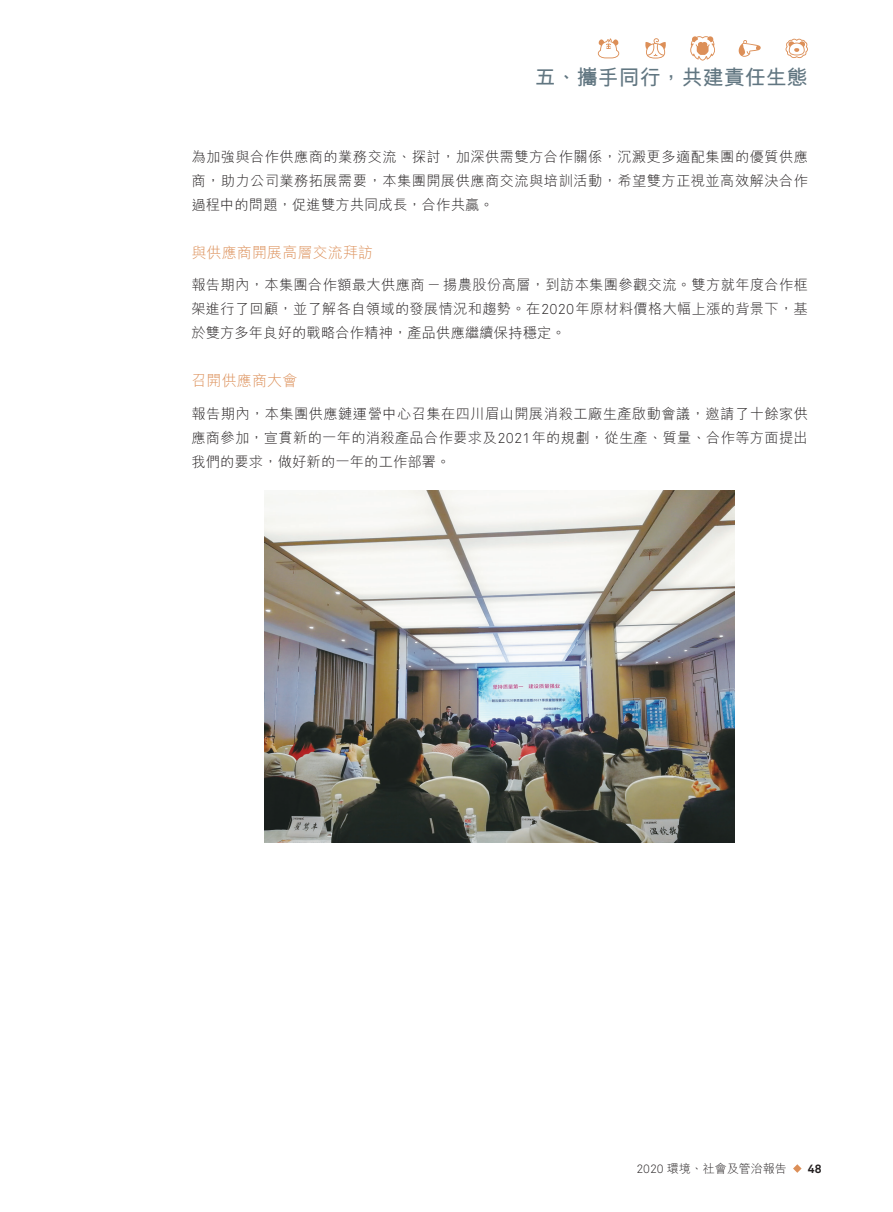
<style>
.page{position:relative;width:893px;height:1212px;background:#fff}
.page>*{position:absolute;margin:0;border:0;box-sizing:border-box;transform-origin:0 0}
.t1{font:700 21px "M Hei HK";color:#617681}
.t2{font:300 15px "M Hei HK";letter-spacing:.01em;color:#dc8f58}
.t3{font:300 14.25px/24px "M Hei HK";letter-spacing:.02em;color:#231f20;text-align:justify}
.t4{font:300 12px "M Hei HK";color:#231f20}
.t5{font:700 12px "Akkurat Pro";color:#231f20}
.s1{font-family:"Akkurat Light Pro";font-weight:400}
</style>
<div class="page">
<svg style="left:598px;top:38px;width:21px;height:20px"></svg>
<svg style="left:690px;top:36px;width:25px;height:25px"></svg>
<svg style="left:739px;top:40px;width:22px;height:17px"></svg>
<svg style="left:785px;top:39px;width:23px;height:19px"></svg>
<svg style="left:645px;top:38px;width:21px;height:21px"></svg>
<svg style="left:793px;top:1164px;width:9px;height:9px"></svg>
<img style="left:265px;top:490px;width:469px;height:352px">
<h1 class="t1" style="left:535px;top:62px;width:274px">五、攜手同行，共建責任生態</h1>
<p class="t3" style="left:191px;top:144px;width:618px">為加強與合作供應商的業務交流、探討，加深供需雙方合作關係，沉澱更多適配集團的優質供應商，助力公司業務拓展需要，本集團開展供應商交流與培訓活動，希望雙方正視並高效解決合作過程中的問題，促進雙方共同成長，合作共贏。</p>
<p class="t2" style="left:191px;top:244px;width:183px">與供應商開展高層交流拜訪</p>
<p class="t3" style="left:191px;top:273px;width:618px">報告期內，本集團合作額最大供應商－揚農股份高層，到訪本集團參觀交流。雙方就年度合作框架進行了回顧，並了解各自領域的發展情況和趨勢。在<span class="s1">2020</span>年原材料價格大幅上漲的背景下，基於雙方多年良好的戰略合作精神，產品供應繼續保持穩定。</p>
<p class="t2" style="left:191px;top:373px;width:107px">召開供應商大會</p>
<p class="t3" style="left:191px;top:401px;width:618px">報告期內，本集團供應鏈運營中心召集在四川眉山開展消殺工廠生產啟動會議，邀請了十餘家供應商參加，宣貫新的一年的消殺產品合作要求及<span class="s1">2021</span>年的規劃，從生產、質量、合作等方面提出我們的要求，做好新的一年的工作部署。</p>
<p class="t4" style="left:636px;top:1163px;width:152px"><span class="s1">2020</span> 環境、社會及管治報告</p>
<p class="t5" style="left:808px;top:1161px;width:15px">48</p>
</div>
